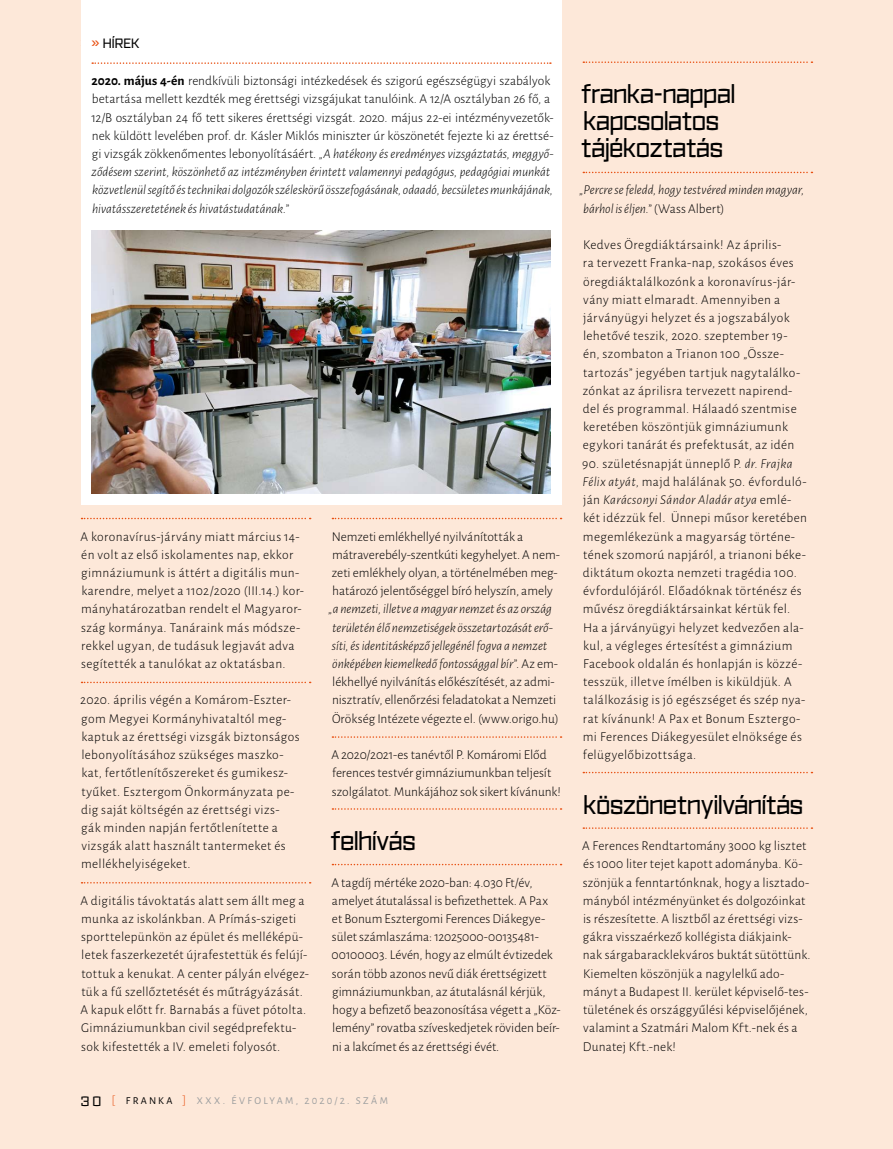
<style>
.page{position:relative;width:893px;height:1149px;background:#fff}
.page>*{position:absolute;margin:0;border:0;box-sizing:border-box;transform-origin:0 0}
.t1{font:27px/27px "Ironstrike";letter-spacing:-.025em;color:#000;scale:.92 1}
.t2{font:300 13.5px/18.1px "Alegreya Sans";letter-spacing:.02em;color:#000}
.t3{font:300 13.5px/18.1px "Alegreya Sans";color:#000}
.t4{font:italic 300 13.5px/18.1px "Alegreya Sans";color:#000}
.t5{font:300 13.5px/18.1px "Alegreya Sans";letter-spacing:-.005em;color:#000}
.t6{font:13.5px "Ironstrike";color:#000}
.t7{font:10.5px "Alegreya Sans";letter-spacing:.215em;color:#9c9e9f}
.s1{color:#e85113}
.s2{font-weight:700}
.s3{font-style:italic}
.s4{font-style:normal}
.s5{font-family:"Ironstrike";font-size:13.5px;color:#000}
.s6{font-weight:300;font-size:13.5px;color:#e85113}
.s7{color:#000}
</style>
<div class="page">
<div style="left:0;top:0;width:893px;height:1148px;background:#fde8d9"></div>
<svg style="left:82px;top:517px;width:229px;height:2px"></svg>
<svg style="left:82px;top:681px;width:229px;height:2px"></svg>
<svg style="left:82px;top:882px;width:229px;height:1px"></svg>
<svg style="left:332px;top:517px;width:230px;height:2px"></svg>
<svg style="left:332px;top:736px;width:230px;height:1px"></svg>
<svg style="left:332px;top:808px;width:230px;height:1px"></svg>
<svg style="left:332px;top:863px;width:230px;height:2px"></svg>
<div style="left:81px;top:0;width:480px;height:504px;background:#fff"></div>
<svg style="left:92px;top:62px;width:459px;height:2px"></svg>
<img style="left:91px;top:231px;width:460px;height:262px">
<svg style="left:583px;top:61px;width:229px;height:2px"></svg>
<svg style="left:583px;top:172px;width:229px;height:1px"></svg>
<svg style="left:583px;top:771px;width:229px;height:2px"></svg>
<svg style="left:583px;top:827px;width:229px;height:1px"></svg>
<p class="t6" style="left:81px;top:35px;width:50px"><span class="s1">»</span> HÍREK</p>
<p class="t6" style="left:91px;top:35px;width:50px"><span class="s1">»</span> HÍREK</p>
<p class="t3" style="left:91px;top:71px;width:464px"><span class="s2">2020. május 4-én</span> rendkívüli biztonsági intézkedések és szigorú egészségügyi szabályok betartása mellett kezdték meg érettségi vizsgájukat tanulóink. A 12/A osztályban 26 fő, a 12/B osztályban 24 fő tett sikeres érettségi vizsgát. 2020. május 22-ei intézményvezetők&shy;nek küldött levelében prof. dr. Kásler Miklós miniszter úr köszönetét fejezte ki az érettsé&shy;gi vizsgák zökkenőmentes lebonyolításáért. <span class="s3">„A hatékony és eredményes vizsgáztatás, meggyő&shy;ződésem szerint, köszönhető az intézményben érintett valamennyi pedagógus, pedagógiai munkát közvetlenül segítő és technikai dolgozók széleskörű összefogásának, odaadó, becsületes munkájának, hivatásszeretetének és hivatástudatának.”</span></p>
<p class="t2" style="left:80px;top:526px;width:225px">A koronavírus-járvány miatt március 14- én volt az első iskolamentes nap, ekkor gimnáziumunk is áttért a digitális mun&shy;karendre, melyet a 1102/2020 (III.14.) kor&shy;mányhatározatban rendelt el Magyaror&shy;szág kormánya. Tanáraink más módsze&shy;rekkel ugyan, de tudásuk legjavát adva segítették a tanulókat az oktatásban.</p>
<p class="t2" style="left:80px;top:690px;width:221px">2020. április végén a Komárom-Eszter&shy;gom Megyei Kormányhivataltól meg&shy;kaptuk az érettségi vizsgák biztonságos lebonyolításához szükséges maszko&shy;kat, fertőtlenítőszereket és gumikesz&shy;tyűket. Esztergom Önkormányzata pe&shy;dig saját költségén az érettségi vizs&shy;gák minden napján fertőtlenítette a vizsgák alatt használt tantermeket és mellékhelyiségeket.</p>
<p class="t2" style="left:80px;top:890px;width:230px">A digitális távoktatás alatt sem állt meg a munka az iskolánkban. A Prímás-szigeti sporttelepünkön az épület és melléképü&shy;letek faszerkezetét újrafestettük és felújí&shy;tottuk a kenukat. A center pályán elvégez&shy;tük a fű szellőztetését és műtrágyázását.<br>A kapuk előtt fr. Barnabás a füvet pótolta.<br>Gimnáziumunkban civil segédprefektu&shy;sok kifestették a IV. emeleti folyosót.</p>
<p class="t3" style="left:332px;top:526px;width:229px">Nemzeti emlékhellyé nyilvánították a mátraverebély-szentkúti kegyhelyet. A nem&shy;zeti emlékhely olyan, a történelmében meg&shy;határozó jelentőséggel bíró helyszín, amely</p>
<p class="t4" style="left:328px;top:599px;width:232px">„a nemzeti, illetve a magyar nemzet és az ország területén élő nemzetiségek összetartozását erő&shy;síti, és identitásképző jellegénél fogva a nemzet önképében kiemelkedő fontossággal bír”. <span class="s4">Az em&shy;lékhellyé nyilvánítás előkészítését, az admi&shy;nisztratív, ellenőrzési feladatokat a Nemzeti Örökség Intézete végezte el. (www.origo.hu)</span></p>
<p class="t5" style="left:331px;top:745px;width:231px">A 2020/2021-es tanévtől P. Komáromi Előd ferences testvér gimnáziumunkban teljesít szolgálatot. Munkájához sok sikert kívánunk!</p>
<h1 class="t1" style="left:331px;top:826px;width:94px">felhívás</h1>
<p class="t3" style="left:331px;top:872px;width:231px">A tagdíj mértéke 2020-ban: 4.030 Ft/év, amelyet átutalással is befizethettek. A Pax et Bonum Esztergomi Ferences Diákegye&shy;sület számlaszáma: 12025000-00135481- 00100003. Lévén, hogy az elmúlt évtizedek során több azonos nevű diák érettségizett gimnáziumunkban, az átutalásnál kérjük, hogy a befizető beazonosítása végett a „Köz&shy;lemény” rovatba szíveskedjetek röviden beír&shy;ni a lakcímet és az érettségi évét.</p>
<p class="t7" style="left:81px;top:1093px;width:160px"><span class="s5">30</span> <span class="s6">[</span> <span class="s7">FRANKA</span> <span class="s6">]</span> XXX. ÉVFOLYAM</p>
<p class="t7" style="left:296px;top:1093px;width:69px">, 2020/2. SZÁM</p>
<h1 class="t1" style="left:582px;top:80px;width:169px">franka-nappal kapcsolatos tájékoztatás</h1>
<p class="t4" style="left:579px;top:181px;width:227px">„Percre se feledd, hogy testvéred minden magyar, bárhol is éljen.” <span class="s4">(Wass Albert)</span></p>
<p class="t2" style="left:583px;top:235px;width:219px">Kedves Öregdiáktársaink! Az április-<br>ra tervezett Franka-nap, szokásos éves öregdiáktalálkozónk a koronavírus-jár&shy;vány miatt elmaradt. Amennyiben a járványügyi helyzet és a jogszabályok lehetővé teszik, 2020. szeptember 19- én, szombaton a Trianon 100 „Össze&shy;tartozás” jegyében tartjuk nagytalálko&shy;zónkat az áprilisra tervezett napirend&shy;del és programmal. Hálaadó szentmise keretében köszöntjük gimnáziumunk egykori tanárát és prefektusát, az idén</p>
<p class="t2" style="left:582px;top:453px;width:226px">90. születésnapját ünneplő P<span class="s3">. dr. Frajka Félix atyát,</span> majd halálának 50. évforduló&shy;ján <span class="s3">Karácsonyi Sándor Aladár atya</span> emlé&shy;két idézzük fel. Ünnepi műsor keretében megemlékezünk a magyarság történe&shy;tének szomorú napjáról, a trianoni béke&shy;diktátum okozta nemzeti tragédia 100. évfordulójáról. Előadóknak történész és művész öregdiáktársainkat kértük fel.<br>Ha a járványügyi helyzet kedvezően ala&shy;kul, a végleges értesítést a gimnázium Facebook oldalán és honlapján is közzé&shy;tesszük, illetve ímélben is kiküldjük. A találkozásig is jó egészséget és szép nya&shy;rat kívánunk! A Pax et Bonum Esztergo&shy;mi Ferences Diákegyesület elnöksége és felügyelőbizottsága.</p>
<h1 class="t1" style="left:583px;top:790px;width:241px">köszönetnyilvánítás</h1>
<p class="t2" style="left:582px;top:836px;width:230px">A Ferences Rendtartomány 3000 kg lisztet és 1000 liter tejet kapott adományba. Kö&shy;szönjük a fenntartónknak, hogy a lisztado&shy;mányból intézményünket és dolgozóinkat is részesítette. A lisztből az érettségi vizs&shy;gákra visszaérkező kollégista diákjaink&shy;nak sárgabaracklekváros buktát sütöttünk.<br>Kiemelten köszönjük a nagylelkű ado&shy;mányt a Budapest II. kerület képviselő-tes&shy;tületének és országgyűlési képviselőjének, valamint a Szatmári Malom Kft.-nek és a Dunatej Kft.-nek!</p>
</div>
